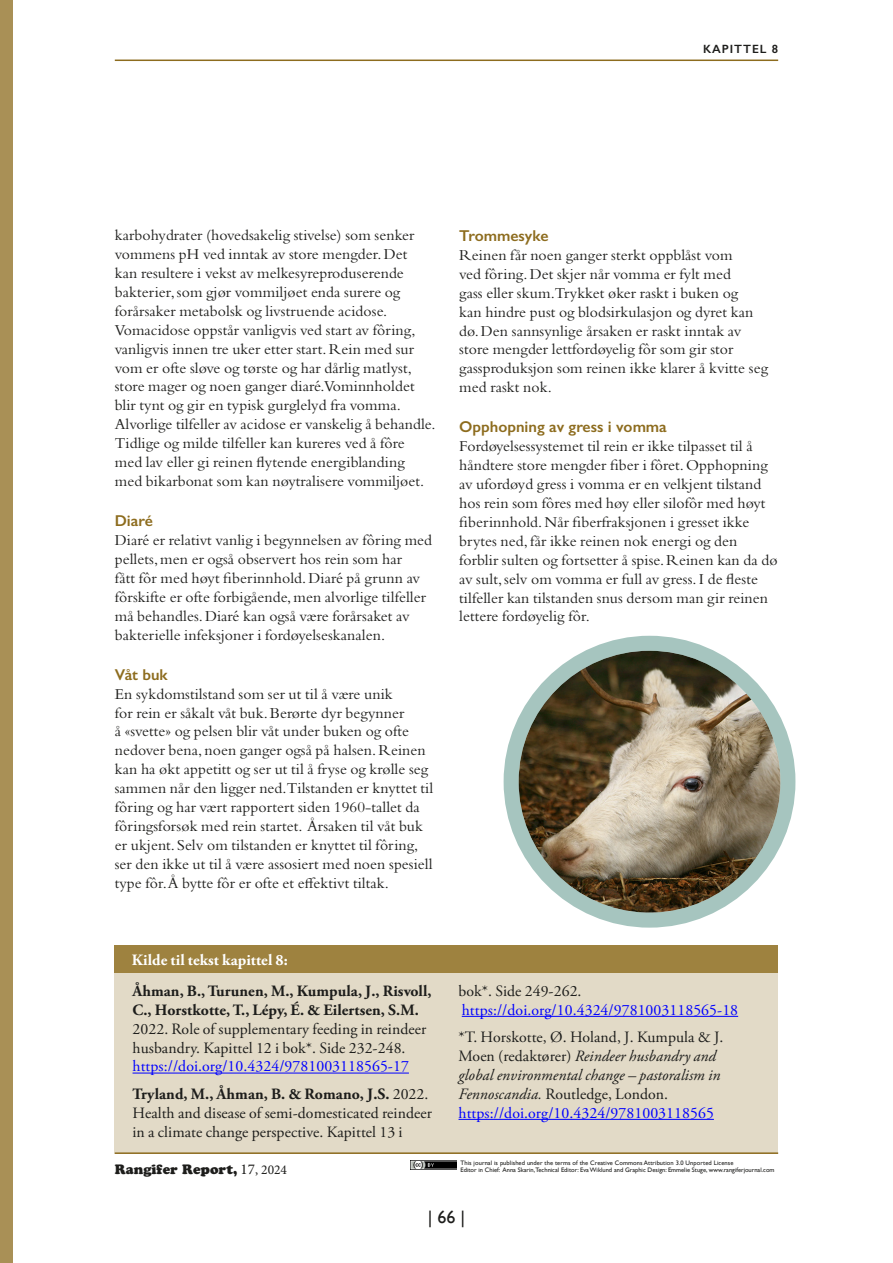
<style>
.page{position:relative;width:893px;height:1263px;background:#fff}
.page>*{position:absolute;margin:0;border:0;box-sizing:border-box;transform-origin:0 0}
.t1{font:18px "Gill Sans";color:#1d1d1b}
.Brödtext_P{font:15.75px/18.9px "Bembo Std";letter-spacing:.005em;color:#1d1d1b}
.Brödtext_P-2{font:15.75px/18.9px "Adobe Garamond Pro";letter-spacing:.005em;color:#1d1d1b}
.Brödtext_P-3{font:italic 15.75px/18.9px "Adobe Garamond Pro";letter-spacing:.005em;color:#1d1d1b}
.Brödtext_P-4{font:15.75px "Adobe Garamond Pro";letter-spacing:.005em;color:#00f}
.Rubrik_5{font:600 15.75px "Gill Sans";color:#8d6c1e}
.Källförteckning_rubrik{font:700 15.75px "Adobe Garamond Pro";letter-spacing:.005em;color:#fff}
.t2{font:13.5px "Cooper Black Std";color:#1d1d1b}
.t3{font:600 12px "Gill Sans";letter-spacing:.08em;color:#1d1d1b}
.t4{font:6.45px/7.5px "Gill Sans";color:#1d1d1b}
.s1{font-weight:700}
.s2{color:#00f}
.s3{font-style:normal}
.s4{font-family:"Minion Pro";font-size:15px}
.s5{font-family:"Minion Pro"}
</style>
<div class="page">
<div style="left:0;top:0;width:13px;height:1263px;background:#a99056"></div>
<hr style="left:115px;top:60px;width:663px;height:1px;background:#8d6c1e">
<hr style="left:115px;top:1152px;width:663px;height:2px;background:#8d6c1e">
<img style="left:411px;top:1160px;width:45px;height:9px">
<img style="left:519px;top:651px;width:261px;height:261px;border-radius:130px">
<div style="left:504px;top:636px;width:291px;height:292px;border:15px solid #4d8b7f;border-radius:50%"></div>
<div style="left:115px;top:945px;width:663px;height:208px;background:#e2dac7"></div>
<hr style="left:133px;top:1073px;width:276px;height:1px;background:#00f">
<hr style="left:462px;top:1016px;width:276px;height:1px;background:#00f">
<hr style="left:459px;top:1119px;width:255px;height:1px;background:#00f">
<div style="left:115px;top:945px;width:663px;height:28px;background:#9e823f"></div>
<p class="t3" style="left:703px;top:41px;width:77px">KAPITTEL 8</p>
<p class="Brödtext_P" style="left:115px;top:226px;width:322px">karbohydrater (hovedsakelig stivelse) som senker vommens pH ved inntak av store mengder. Det<br>kan resultere i vekst av melkesyreproduserende bakterier, som gjør vommiljøet enda surere og forårsaker metabolsk og livstruende acidose.<br>Vomacidose oppstår vanligvis ved start av fôring, vanligvis innen tre uker etter start. Rein med sur vom er ofte sløve og tørste og har dårlig matlyst, store mager og noen ganger diaré.Vominnholdet blir tynt og gir en typisk gurglelyd fra vomma.<br>Alvorlige tilfeller av acidose er vanskelig å behandle.<br>Tidlige og milde tilfeller kan kureres ved å fôre med lav eller gi reinen flytende energiblanding med bikarbonat som kan nøytralisere vommiljøet.</p>
<h4 class="Rubrik_5" style="left:115px;top:511px;width:40px">Diaré</h4>
<p class="Brödtext_P" style="left:115px;top:530px;width:319px">Diaré er relativt vanlig i begynnelsen av fôring med pellets, men er også observert hos rein som har<br>fått fôr med høyt fiberinnhold. Diaré på grunn av fôrskifte er ofte forbigående, men alvorlige tilfeller må behandles. Diaré kan også være forårsaket av bakterielle infeksjoner i fordøyelseskanalen.</p>
<h4 class="Rubrik_5" style="left:115px;top:665px;width:54px">Våt buk</h4>
<p class="Brödtext_P" style="left:115px;top:684px;width:320px">En sykdomstilstand som ser ut til å være unik<br>for rein er såkalt våt buk. Berørte dyr begynner<br>å «svette» og pelsen blir våt under buken og ofte nedover bena, noen ganger også på halsen. Reinen kan ha økt appetitt og ser ut til å fryse og krølle seg sammen når den ligger ned.Tilstanden er knyttet til fôring og har vært rapportert siden 1960-tallet da fôringsforsøk med rein startet. Årsaken til våt buk er ukjent. Selv om tilstanden er knyttet til fôring, ser den ikke ut til å være assosiert med noen spesiell type fôr.Å bytte fôr er ofte et effektivt tiltak.</p>
<h4 class="Rubrik_5" style="left:459px;top:226px;width:91px">Trommesyke</h4>
<p class="Brödtext_P" style="left:459px;top:245px;width:310px">Reinen får noen ganger sterkt oppblåst vom<br>ved fôring. Det skjer når vomma er fylt med<br>gass eller skum.Trykket øker raskt i buken og<br>kan hindre pust og blodsirkulasjon og dyret kan dø. Den sannsynlige årsaken er raskt inntak av store mengder lettfordøyelig fôr som gir stor gassproduksjon som reinen ikke klarer å kvitte seg med raskt nok.</p>
<h4 class="Rubrik_5" style="left:459px;top:418px;width:209px">Opphopning av gress i vomma</h4>
<p class="Brödtext_P" style="left:459px;top:437px;width:320px">Fordøyelsessystemet til rein er ikke tilpasset til å håndtere store mengder fiber i fôret. Opphopning av ufordøyd gress i vomma er en velkjent tilstand hos rein som fôres med høy eller silofôr med høyt fiberinnhold. Når fiberfraksjonen i gresset ikke brytes ned, får ikke reinen nok energi og den forblir sulten og fortsetter å spise. Reinen kan da dø av sult, selv om vomma er full av gress. I de fleste tilfeller kan tilstanden snus dersom man gir reinen lettere fordøyelig fôr.</p>
<h3 class="Källförteckning_rubrik" style="left:132px;top:950px;width:158px">Kilde til tekst kapittel 8:</h3>
<p class="Brödtext_P-2" style="left:133px;top:982px;width:301px"><span class="s1">Åhman, B., Turunen, M., Kumpula, J., Risvoll, C., Horstkotte, T., Lépy, É. &amp; Eilertsen, S.M.<br></span>2022. Role of supplementary feeding in reindeer husbandry. Kapittel 12 i bok*. Side 232-248. <span class="s2">https://doi.org/10.4324/9781003118565-17</span></p>
<p class="Brödtext_P-2" style="left:133px;top:1085px;width:301px"><span class="s1">Tryland, M., Åhman, B. &amp; Romano, J.S.</span> 2022.<br>Health and disease of semi-domesticated reindeer in a climate change perspective. Kapittel 13 i</p>
<p class="Brödtext_P-2" style="left:459px;top:982px;width:125px">bok*. Side 249-262.</p>
<p class="Brödtext_P-4" style="left:462px;top:1000px;width:278px">https://doi.org/10.4324/9781003118565-18</p>
<p class="Brödtext_P-3" style="left:459px;top:1028px;width:266px"><span class="s3">*T. Horskotte, Ø. Holand, J. Kumpula &amp; J.<br>Moen (redaktører)</span> Reindeer husbandry and global environmental change – pastoralism in Fennoscandia. <span class="s3">Routledge, London.</span></p>
<p class="Brödtext_P-4" style="left:459px;top:1103px;width:257px">https://doi.org/10.4324/9781003118565</p>
<p class="t2" style="left:115px;top:1161px;width:174px">Rangifer Report, <span class="s4">17</span><span class="s5">, 2024</span></p>
<p class="t4" style="left:460px;top:1159px;width:316px">This journal is published under the terms of the Creative Commons Attribution 3.0 Unported License<br>Editor in Chief: Anna Skarin,Technical Editor: Eva Wiklund and Graphic Design: Emmelie Stuge, www.rangiferjournal.com</p>
<p class="t1" style="left:428px;top:1206px;width:39px">| 66 |</p>
</div>
